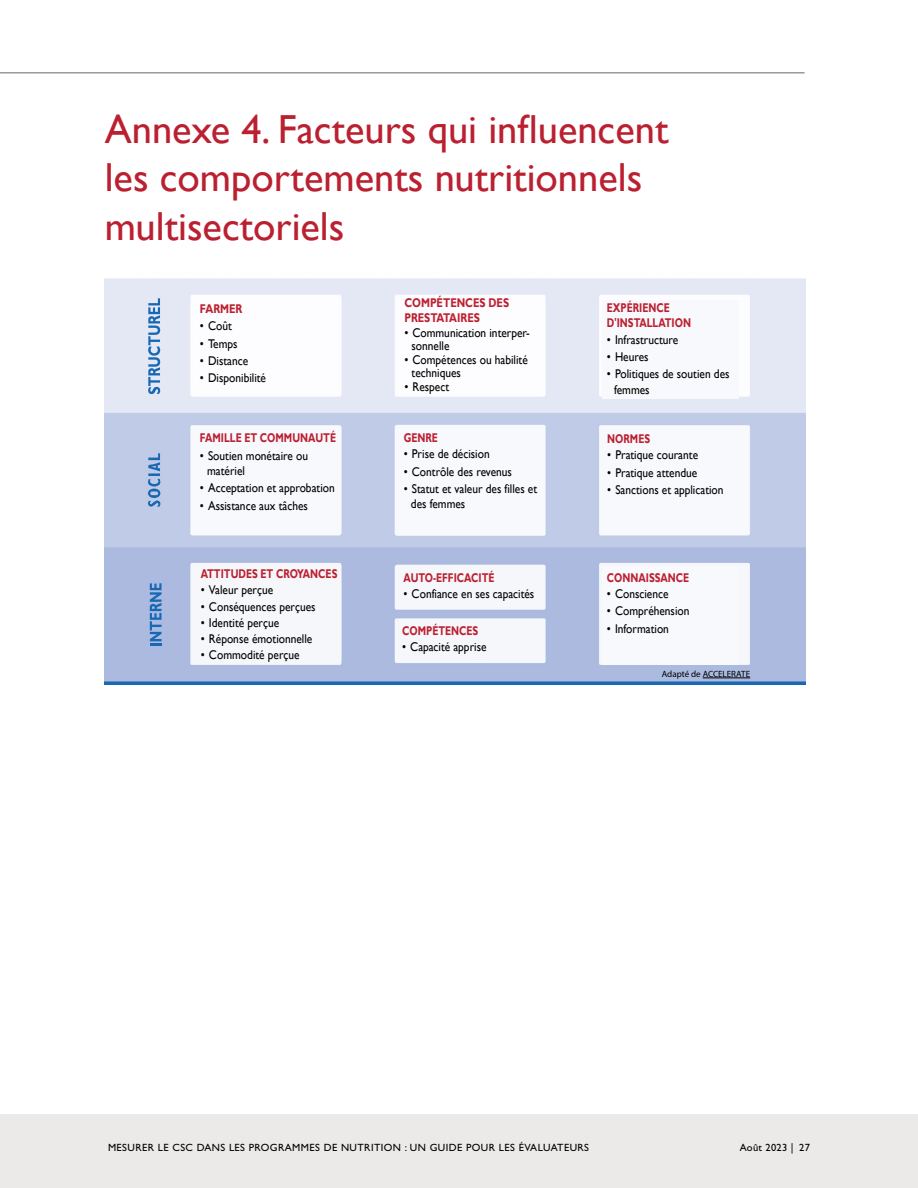
<style>
.page{position:relative;width:918px;height:1188px;background:#fff}
.page>*{position:absolute;margin:0;border:0;box-sizing:border-box;transform-origin:0 0}
.t1{font:40.5px "Gill Sans";color:#bb2031}
.t2{font:12.6px/15.1px "Gill Sans";color:#000;scale:.9 1}
.t3{font:700 12.6px/15.1px "Gill Sans";color:#bc2031;scale:.75 1}
.t4{font:700 12.6px/15.1px "Gill Sans";color:#bc2031;scale:.8 1}
.t5{font:10.5px "Gill Sans Std";letter-spacing:.04em;color:#000}
.t6{font:9px "Myriad Pro";letter-spacing:-.005em;color:#000}
</style>
<div class="page">
<div style="left:0;top:1114px;width:918px;height:74px;background:#ebeae8"></div>
<hr style="left:0;top:72px;width:805px;height:1px;background:#6c6563">
<img style="left:105px;top:278px;width:701px;height:407px">
<div style="left:602px;top:567px;width:136px;height:98px;background:#f8f9fd"></div>
<div style="left:602px;top:428px;width:137px;height:98px;background:#f8f9fd"></div>
<div style="left:602px;top:301px;width:136px;height:98px;background:#f8f9fd"></div>
<div style="left:400px;top:623px;width:137px;height:34px;background:#f6f7fb"></div>
<div style="left:401px;top:570px;width:137px;height:34px;background:#f6f7fb"></div>
<div style="left:401px;top:431px;width:137px;height:98px;background:#f8f9fd"></div>
<div style="left:401px;top:299px;width:141px;height:92px;background:#fdfcfe"></div>
<div style="left:198px;top:570px;width:138px;height:90px;background:#f6f7fb"></div>
<div style="left:198px;top:430px;width:135px;height:88px;background:#f8f9fd"></div>
<div style="left:198px;top:303px;width:88px;height:88px;background:#fdfcfe"></div>
<div style="left:654px;top:669px;width:97px;height:10px;background:#abbae0"></div>
<hr style="left:703px;top:678px;width:47px;height:1px;background:#000">
<div style="left:147px;top:292px;width:16px;height:106px;background:#e4e8f5"></div>
<svg style="left:148px;top:298px;width:12px;height:96px"></svg>
<div style="left:148px;top:573px;width:16px;height:85px;background:#abbae0"></div>
<svg style="left:150px;top:583px;width:12px;height:63px"></svg>
<p class="t1" style="left:105px;top:105px;width:565px">Annexe 4. Facteurs qui influencent</p>
<p class="t1" style="left:105px;top:154px;width:539px">les comportements nutritionnels</p>
<h1 class="t1" style="left:105px;top:203px;width:241px">multisectoriels</h1>
<p class="t4" style="left:200px;top:301px;width:55px">FARMER</p>
<p class="t2" style="left:200px;top:319px;width:37px">• Coût</p>
<p class="t2" style="left:200px;top:336px;width:43px">• Temps</p>
<p class="t2" style="left:200px;top:353px;width:55px">• Distance</p>
<p class="t2" style="left:200px;top:371px;width:75px">• Disponibilité</p>
<p class="t3" style="left:200px;top:431px;width:183px">FAMILLE ET COMMUNAUTÉ</p>
<p class="t2" style="left:207px;top:448px;width:114px;text-indent:-7px">• Soutien monétaire ou matériel</p>
<p class="t2" style="left:200px;top:481px;width:151px">• Acceptation et approbation</p>
<p class="t2" style="left:200px;top:498px;width:121px">• Assistance aux tâches</p>
<p class="t3" style="left:201px;top:567px;width:184px">ATTITUDES ET CROYANCES</p>
<p class="t2" style="left:201px;top:583px;width:82px">• Valeur perçue</p>
<p class="t2" style="left:201px;top:599px;width:129px">• Conséquences perçues</p>
<p class="t2" style="left:201px;top:615px;width:89px">• Identité perçue</p>
<p class="t2" style="left:201px;top:631px;width:125px">• Réponse émotionnelle</p>
<p class="t2" style="left:201px;top:647px;width:111px">• Commodité perçue</p>
<p class="t4" style="left:404px;top:296px;width:132px">COMPÉTENCES DES<br>PRESTATAIRES</p>
<p class="t2" style="left:412px;top:327px;width:133px;line-height:12.6px;text-indent:-7px">• Communication interper&shy;sonnelle</p>
<p class="t2" style="left:412px;top:354px;width:131px;line-height:12.6px;text-indent:-7px">• Compétences ou habilité techniques</p>
<p class="t2" style="left:404px;top:379px;width:51px">• Respect</p>
<p class="t3" style="left:404px;top:431px;width:47px">GENRE</p>
<p class="t2" style="left:404px;top:447px;width:97px">• Prise de décision</p>
<p class="t2" style="left:404px;top:464px;width:122px">• Contrôle des revenus</p>
<p class="t2" style="left:411px;top:482px;width:142px;text-indent:-7px">• Statut et valeur des filles et des femmes</p>
<p class="t3" style="left:404px;top:570px;width:123px">AUTO-EFFICACITÉ</p>
<p class="t2" style="left:404px;top:586px;width:147px">• Confiance en ses capacités</p>
<p class="t3" style="left:402px;top:623px;width:103px">COMPÉTENCES</p>
<p class="t2" style="left:402px;top:639px;width:95px">• Capacité apprise</p>
<p class="t3" style="left:607px;top:301px;width:114px">EXPÉRIENCE<br>D'INSTALLATION</p>
<p class="t2" style="left:607px;top:332px;width:81px">• Infrastructure</p>
<p class="t2" style="left:607px;top:349px;width:48px">• Heures</p>
<p class="t2" style="left:614px;top:367px;width:130px;text-indent:-7px">• Politiques de soutien des femmes</p>
<p class="t3" style="left:607px;top:432px;width:59px">NORMES</p>
<p class="t2" style="left:607px;top:448px;width:103px">• Pratique courante</p>
<p class="t2" style="left:607px;top:465px;width:102px">• Pratique attendue</p>
<p class="t2" style="left:607px;top:483px;width:131px">• Sanctions et application</p>
<p class="t3" style="left:607px;top:570px;width:111px">CONNAISSANCE</p>
<p class="t2" style="left:607px;top:586px;width:70px">• Conscience</p>
<p class="t2" style="left:607px;top:604px;width:93px">• Compréhension</p>
<p class="t2" style="left:607px;top:621px;width:71px">• Information</p>
<p class="t6" style="left:662px;top:668px;width:90px">Adapté de ACCELERATE</p>
<p class="t5" style="left:108px;top:1142px;width:483px">MESURER LE CSC DANS LES PROGRAMMES DE NUTRITION : UN GUIDE POUR LES ÉVALUATEURS</p>
<p class="t5" style="left:740px;top:1142px;width:72px">Août 2023 | 27</p>
</div>
